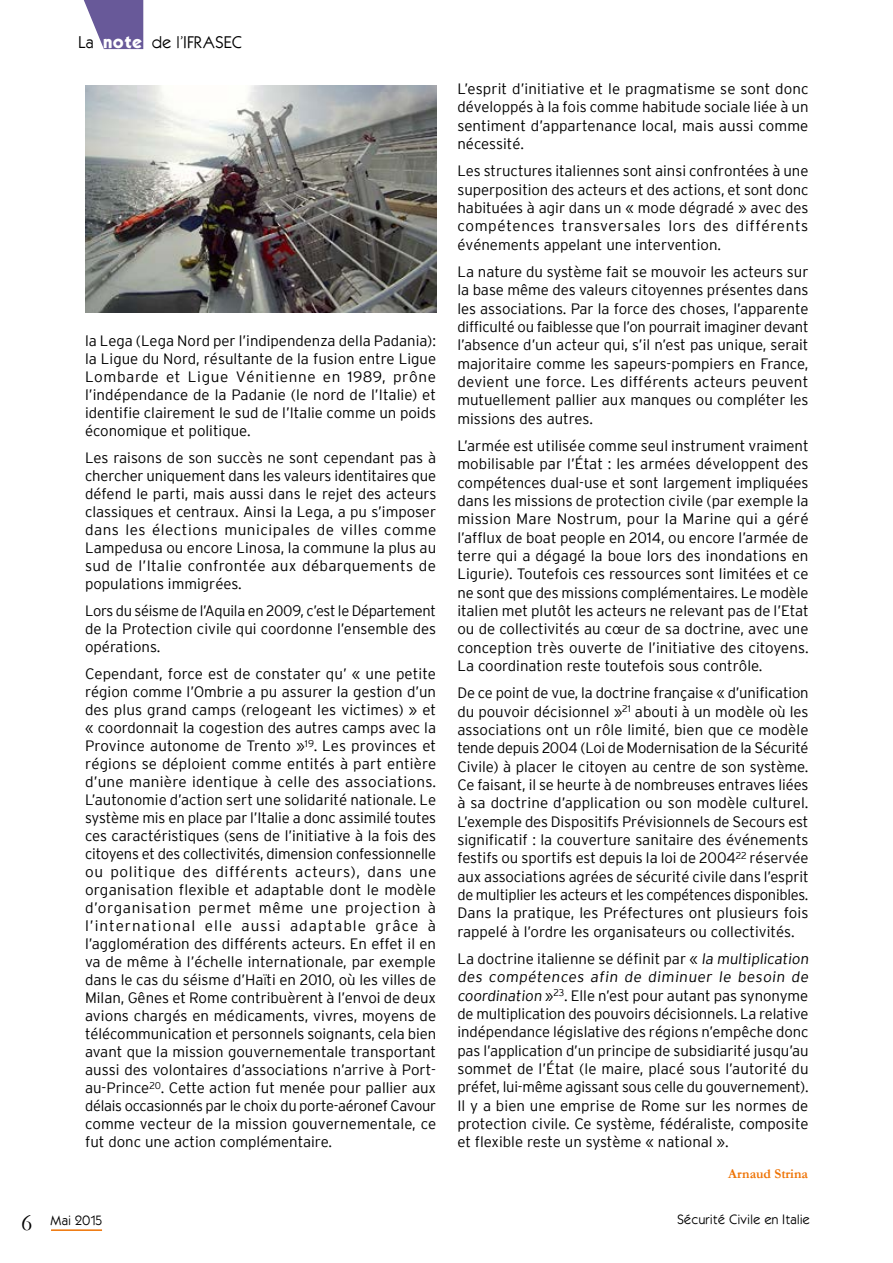
<style>
.page{position:relative;width:893px;height:1263px;background:#fff}
.page>*{position:absolute;margin:0;border:0;box-sizing:border-box;transform-origin:0 0}
.t1{font:300 15px/18.3px "Interstate";color:#000;text-align:justify}
.t2{font:15px "Kabel";color:#000}
.t3{font:700 13.5px "Garamond";color:#ee7203}
.t4{font:12px "Kabel";color:#000}
.s1{font-weight:700;color:#fff}
.s2{font-family:"Helvetica Neue";font-stretch:condensed}
.s3{font-family:"Garamond";font-size:24px}
</style>
<div class="page">
<hr style="left:51px;top:1229px;width:51px;height:2px;background:#ee7203">
<svg style="left:83px;top:0;width:61px;height:50px"></svg>
<img style="left:86px;top:85px;width:350px;height:227px">
<p class="t2" style="left:78px;top:33px;width:165px">La <span class="s1">NOTE</span> de l’IFRASEC</p>
<p class="t1" style="left:85px;top:332px;width:353px">la Lega (Lega Nord per l’indipendenza della Padania): la Ligue du Nord, résultante de la fusion entre Ligue Lombarde et Ligue Vénitienne en 1989, prône l’indépendance de la Padanie (le nord de l’Italie) et identifie clairement le sud de l’Italie comme un poids économique et politique.</p>
<p class="t1" style="left:85px;top:449px;width:353px">Les raisons de son succès ne sont cependant pas à chercher uniquement dans les valeurs identitaires que défend le parti, mais aussi dans le rejet des acteurs classiques et centraux. Ainsi la Lega, a pu s’imposer dans les élections municipales de villes comme Lampedusa ou encore Linosa, la commune la plus au sud de l’Italie confrontée aux débarquements de populations immigrées.</p>
<p class="t1" style="left:85px;top:602px;width:353px">Lors du séisme de l’Aquila en 2009, c’est le Département de la Protection civile qui coordonne l’ensemble des opérations.</p>
<p class="t1" style="left:85px;top:665px;width:353px">Cependant, force est de constater qu’ « une petite région comme l’Ombrie a pu assurer la gestion d’un des plus grand camps (relogeant les victimes) » et « coordonnait la cogestion des autres camps avec la Province autonome de Trento »<sup>19</sup>. Les provinces et régions se déploient comme entités à part entière d’une manière identique à celle des associations.<br>L’autonomie d’action sert une solidarité nationale. Le système mis en place par l’Italie a donc assimilé toutes ces caractéristiques (sens de l’initiative à la fois des citoyens et des collectivités, dimension confessionnelle ou politique des différents acteurs), dans une organisation flexible et adaptable dont le modèle d’organisation permet même une projection à l’international elle aussi adaptable grâce à l’agglomération des différents acteurs. En effet il en va de même à l’échelle internationale, par exemple dans le cas du séisme d’Ha<span class="s2">ï</span>ti en 2010, où les villes de Milan, Gênes et Rome contribuèrent à l’envoi de deux avions chargés en médicaments, vivres, moyens de télécommunication et personnels soignants, cela bien avant que la mission gouvernementale transportant aussi des volontaires d’associations n’arrive à Port&shy;au-Prince<sup>20</sup>. Cette action fut menée pour pallier aux délais occasionnés par le choix du porte-aéronef Cavour comme vecteur de la mission gouvernementale, ce fut donc une action complémentaire.</p>
<p class="t4" style="left:21px;top:1212px;width:83px"><span class="s3">6</span> Mai 2015</p>
<p class="t1" style="left:457px;top:79px;width:353px">L’esprit d’initiative et le pragmatisme se sont donc développés à la fois comme habitude sociale liée à un sentiment d’appartenance local, mais aussi comme nécessité.</p>
<p class="t1" style="left:457px;top:162px;width:353px">Les structures italiennes sont ainsi confrontées à une superposition des acteurs et des actions, et sont donc habituées à agir dans un « mode dégradé » avec des compétences transversales lors des différents événements appelant une intervention.</p>
<p class="t1" style="left:457px;top:262px;width:353px">La nature du système fait se mouvoir les acteurs sur la base même des valeurs citoyennes présentes dans les associations. Par la force des choses, l’apparente difficulté ou faiblesse que l’on pourrait imaginer devant l’absence d’un acteur qui, s’il n’est pas unique, serait majoritaire comme les sapeurs-pompiers en France, devient une force. Les différents acteurs peuvent mutuellement pallier aux manques ou compléter les missions des autres.</p>
<p class="t1" style="left:457px;top:436px;width:353px">L’armée est utilisée comme seul instrument vraiment mobilisable par l’État : les armées développent des compétences dual-use et sont largement impliquées dans les missions de protection civile (par exemple la mission Mare Nostrum, pour la Marine qui a géré l’afflux de boat people en 2014, ou encore l’armée de terre qui a dégagé la boue lors des inondations en Ligurie). Toutefois ces ressources sont limitées et ce ne sont que des missions complémentaires. Le modèle italien met plutôt les acteurs ne relevant pas de l’Etat ou de collectivités au cœur de sa doctrine, avec une conception très ouverte de l’initiative des citoyens.<br>La coordination reste toutefois sous contrôle.</p>
<p class="t1" style="left:457px;top:684px;width:353px">De ce point de vue, la doctrine française « d’unification du pouvoir décisionnel »<sup>21</sup> abouti à un modèle où les associations ont un rôle limité, bien que ce modèle tende depuis 2004 (Loi de Modernisation de la Sécurité Civile) à placer le citoyen au centre de son système.<br>Ce faisant, il se heurte à de nombreuses entraves liées à sa doctrine d’application ou son modèle culturel.<br>L’exemple des Dispositifs Prévisionnels de Secours est significatif : la couverture sanitaire des événements festifs ou sportifs est depuis la loi de 2004<sup>22</sup> réservée aux associations agrées de sécurité civile dans l’esprit de multiplier les acteurs et les compétences disponibles.<br>Dans la pratique, les Préfectures ont plusieurs fois rappelé à l’ordre les organisateurs ou collectivités.</p>
<p class="t1" style="left:457px;top:949px;width:355px;text-align:left">La doctrine italienne se définit par « la multiplication des compétences afin de diminuer le besoin de coordination »<sup>23</sup>. Elle n’est pour autant pas synonyme de multiplication des pouvoirs décisionnels. La relative indépendance législative des régions n’empêche donc pas l’application d’un principe de subsidiarité jusqu’au sommet de l’État (le maire, placé sous l’autorité du préfet, lui-même agissant sous celle du gouvernement).<br>Il y a bien une emprise de Rome sur les normes de protection civile. Ce système, fédéraliste, composite et flexible reste un système « national ».</p>
<p class="t3" style="left:728px;top:1165px;width:81px">Arnaud Strina</p>
<p class="t4" style="left:677px;top:1211px;width:135px">Sécurité Civile en Italie</p>
</div>
